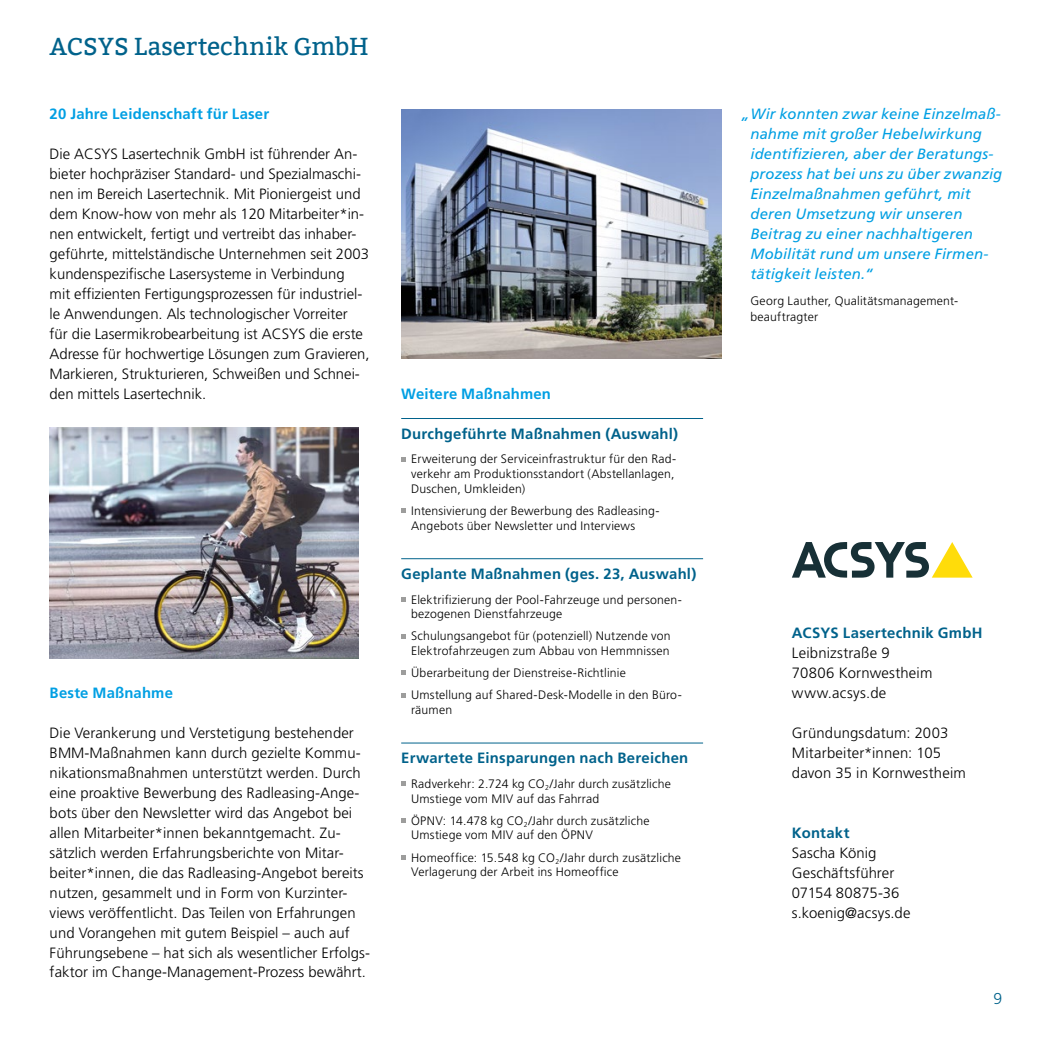
<style>
.page{position:relative;width:1042px;height:1042px;background:#fff}
.page>*{position:absolute;margin:0;border:0;box-sizing:border-box;transform-origin:0 0}
.t1{font:24.5px "Bitter";color:#00628b}
.t2{font:300 15.75px "Frutiger LT Pro";color:#00628b}
.t3{font:300 14.88px/19.9px "Frutiger LT Pro";letter-spacing:.005em;color:#000}
.t4{font:italic 14.88px/19.9px "Frutiger LT Pro";letter-spacing:.01em;color:#009fe3}
.t5{font:700 14.88px "Frutiger LT Pro";letter-spacing:.015em;color:#00628b}
.t6{font:700 14.88px "Frutiger LT Pro";letter-spacing:.015em;color:#009fe3}
.t7{font:300 12.25px/14.7px "Frutiger LT Pro";letter-spacing:.015em;color:#000}
</style>
<div class="page">
<hr style="left:401px;top:418px;width:302px;height:1px;background:#00628b">
<hr style="left:401px;top:558px;width:302px;height:1px;background:#00628b">
<hr style="left:401px;top:742px;width:302px;height:1px;background:#00628b">
<svg style="left:401px;top:457px;width:5px;height:5px"></svg>
<svg style="left:401px;top:508px;width:5px;height:5px"></svg>
<svg style="left:401px;top:597px;width:5px;height:5px"></svg>
<svg style="left:401px;top:634px;width:5px;height:5px"></svg>
<svg style="left:401px;top:670px;width:5px;height:5px"></svg>
<svg style="left:401px;top:693px;width:5px;height:4px"></svg>
<svg style="left:401px;top:781px;width:5px;height:5px"></svg>
<svg style="left:401px;top:818px;width:5px;height:5px"></svg>
<svg style="left:401px;top:855px;width:5px;height:5px"></svg>
<svg style="left:792px;top:542px;width:180px;height:35px"></svg>
<img style="left:50px;top:428px;width:308px;height:230px">
<img style="left:401px;top:110px;width:320px;height:249px">
<h1 class="t1" style="left:50px;top:32px;width:320px">ACSYS Lasertechnik GmbH</h1>
<p class="t6" style="left:50px;top:105px;width:221px">20 Jahre Leidenschaft für Laser</p>
<p class="t3" style="left:50px;top:144px;width:321px">Die ACSYS Lasertechnik GmbH ist führender An&shy;bieter hochpräziser Standard- und Spezialmaschi&shy;nen im Bereich Lasertechnik. Mit Pioniergeist und dem Know-how von mehr als 120 Mitarbeiter*in&shy;nen entwickelt, fertigt und vertreibt das inhaber&shy;geführte, mittelständische Unternehmen seit 2003 kundenspezifische Lasersysteme in Verbindung<br>mit effizienten Fertigungsprozessen für industriel&shy;le Anwendungen. Als technologischer Vorreiter für die Lasermikrobearbeitung ist ACSYS die erste Adresse für hochwertige Lösungen zum Gravieren, Markieren, Strukturieren, Schweißen und Schnei&shy;den mittels Lasertechnik.</p>
<p class="t6" style="left:50px;top:684px;width:125px">Beste Maßnahme</p>
<p class="t3" style="left:50px;top:723px;width:322px">Die Verankerung und Verstetigung bestehender BMM-Maßnahmen kann durch gezielte Kommu&shy;nikationsmaßnahmen unterstützt werden. Durch eine proaktive Bewerbung des Radleasing-Ange&shy;bots über den Newsletter wird das Angebot bei allen Mitarbeiter*innen bekanntgemacht. Zu&shy;sätzlich werden Erfahrungsberichte von Mitar&shy;beiter*innen, die das Radleasing-Angebot bereits nutzen, gesammelt und in Form von Kurzinter&shy;views veröffentlicht. Das Teilen von Erfahrungen und Vorangehen mit gutem Beispiel – auch auf Führungsebene – hat sich als wesentlicher Erfolgs&shy;faktor im Change-Management-Prozess bewährt.</p>
<p class="t6" style="left:401px;top:385px;width:151px">Weitere Maßnahmen</p>
<p class="t5" style="left:401px;top:425px;width:279px">Durchgeführte Maßnahmen (Auswahl)</p>
<p class="t7" style="left:411px;top:452px;width:267px">Erweiterung der Serviceinfrastruktur für den Rad&shy;verkehr am Produktionsstandort (Abstellanlagen,<br>Duschen, Umkleiden)</p>
<p class="t7" style="left:411px;top:503px;width:250px">Intensivierung der Bewerbung des Radleasing-<br>Angebots über Newsletter und Interviews</p>
<p class="t5" style="left:401px;top:565px;width:297px">Geplante Maßnahmen (ges. 23, Auswahl)</p>
<p class="t7" style="left:411px;top:592px;width:272px">Elektrifizierung der Pool-Fahrzeuge und personen&shy;bezogenen Dienstfahrzeuge</p>
<p class="t7" style="left:411px;top:629px;width:261px">Schulungsangebot für (potenziell) Nutzende von<br>Elektrofahrzeugen zum Abbau von Hemmnissen</p>
<p class="t7" style="left:411px;top:662px;width:272px;line-height:22.1px">Überarbeitung der Dienstreise-Richtlinie<br>Umstellung auf Shared-Desk-Modelle in den Büro-</p>
<p class="t7" style="left:411px;top:702px;width:43px">räumen</p>
<p class="t5" style="left:401px;top:749px;width:289px">Erwartete Einsparungen nach Bereichen</p>
<p class="t7" style="left:411px;top:776px;width:261px">Radverkehr: 2.724 kg CO<sub>2</sub>/Jahr durch zusätzliche<br>Umstiege vom MIV auf das Fahrrad</p>
<p class="t7" style="left:411px;top:813px;width:240px">ÖPNV: 14.478 kg CO<sub>2</sub>/Jahr durch zusätzliche<br>Umstiege vom MIV auf den ÖPNV</p>
<p class="t7" style="left:411px;top:850px;width:271px">Homeoffice: 15.548 kg CO<sub>2</sub>/Jahr durch zusätzliche<br>Verlagerung der Arbeit ins Homeoffice</p>
<p class="t4" style="left:750px;top:104px;width:253px;text-indent:-9px">„Wir konnten zwar keine Einzelmaß&shy;nahme mit großer Hebelwirkung identifizieren, aber der Beratungs&shy;prozess hat bei uns zu über zwanzig<br>Einzelmaßnahmen geführt, mit deren Umsetzung wir unseren<br>Beitrag zu einer nachhaltigeren<br>Mobilität rund um unsere Firmen&shy;tätigkeit leisten.“</p>
<p class="t7" style="left:750px;top:293px;width:209px;line-height:15.8px">Georg Lauther, Qualitätsmanagement&shy;beauftragter</p>
<p class="t5" style="left:792px;top:624px;width:192px">ACSYS Lasertechnik GmbH</p>
<p class="t3" style="left:792px;top:643px;width:142px">Leibnizstraße 9<br>70806 Kornwestheim www.acsys.de</p>
<p class="t3" style="left:792px;top:723px;width:175px">Gründungsdatum: 2003<br>Mitarbeiter*innen: 105 davon 35 in Kornwestheim</p>
<p class="t5" style="left:792px;top:824px;width:59px">Kontakt</p>
<p class="t3" style="left:792px;top:843px;width:120px">Sascha König<br>Geschäftsführer<br>07154 80875-36 s.koenig@acsys.de</p>
<p class="t2" style="left:993px;top:989px;width:10px">9</p>
</div>
